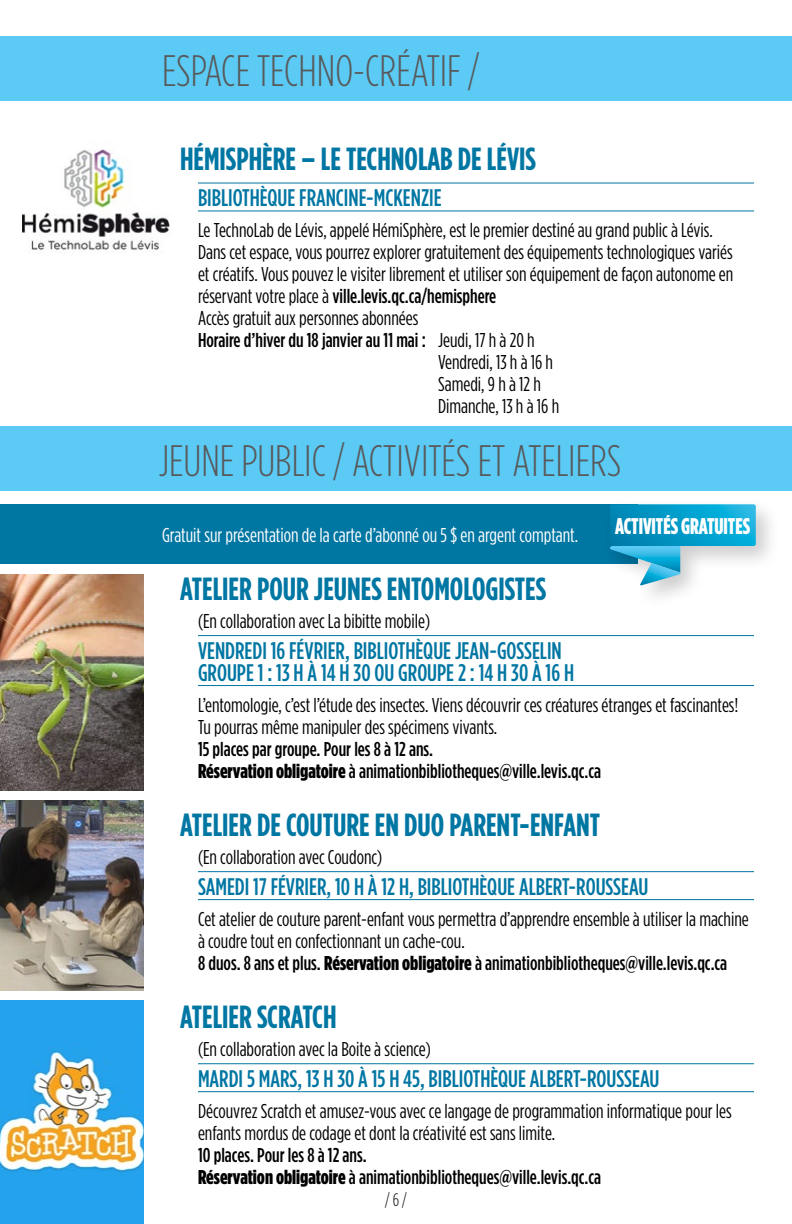
<style>
.page{position:relative;width:792px;height:1224px;background:#fff}
.page>*{position:absolute;margin:0;border:0;box-sizing:border-box;transform-origin:0 0}
.t1{font:300 44px "Gotham Condensed";color:#58595b}
.t2{font:700 32px "Gotham Condensed";color:#0076a3}
.t3{font:500 24px/22px "Gotham Condensed";color:#0076a3}
.t4{font:900 22.6px "Gotham Condensed";color:#fff;scale:.92 1}
.t5{font:20px/22px "Gotham Condensed";color:#000}
.t6{font:500 20px/22px "Gotham Condensed";color:#000}
.t7{font:20px "Gotham Condensed";color:#fff}
.t8{font:300 18px "Gotham Condensed";color:#000}
.s1{font-weight:400}
.s2{font-weight:900}
.s3{font-weight:500}
</style>
<div class="page">
<div style="left:0;top:36px;width:792px;height:64px;background:#5bcbf5"></div>
<hr style="left:198px;top:183px;width:556px;height:1px;background:#0076a3">
<hr style="left:198px;top:211px;width:556px;height:1px;background:#0076a3">
<div style="left:0;top:504px;width:638px;height:60px;background:#0076a3"></div>
<div style="left:603px;top:497px;width:178px;height:112px;background:#000;opacity:.2"></div>
<svg style="left:610px;top:504px;width:146px;height:82px"></svg>
<div style="left:0;top:426px;width:792px;height:65px;background:#5bcbf5"></div>
<hr style="left:198px;top:635px;width:556px;height:1px;background:#0076a3">
<hr style="left:198px;top:685px;width:556px;height:1px;background:#0076a3">
<hr style="left:198px;top:871px;width:556px;height:1px;background:#0076a3">
<hr style="left:198px;top:899px;width:556px;height:1px;background:#0076a3">
<hr style="left:198px;top:1063px;width:556px;height:1px;background:#0076a3">
<hr style="left:198px;top:1091px;width:556px;height:1px;background:#0076a3">
<img style="left:22px;top:149px;width:148px;height:102px">
<img style="left:0;top:575px;width:143px;height:216px">
<img style="left:0;top:801px;width:143px;height:190px">
<div style="left:0;top:1001px;width:143px;height:223px;background:#24a2ec"></div>
<img style="left:0;top:1050px;width:143px;height:122px">
<h1 class="t1" style="left:162px;top:45px;width:319px">ESPACE TECHNO-CRÉATIF /</h1>
<h2 class="t2" style="left:180px;top:140px;width:357px">HÉMISPHÈRE – LE TECHNOLAB DE LÉVIS</h2>
<p class="t3" style="left:198px;top:187px;width:245px">BIBLIOTHÈQUE FRANCINE-MCKENZIE</p>
<p class="t5" style="left:198px;top:219px;width:516px">Le TechnoLab de Lévis, appelé HémiSphère, est le premier destiné au grand public à Lévis.</p>
<p class="t5" style="left:198px;top:241px;width:536px">Dans cet espace, vous pourrez explorer gratuitement des équipements technologiques variés</p>
<p class="t5" style="left:198px;top:263px;width:537px">et créatifs. Vous pouvez le visiter librement et utiliser son équipement de façon autonome en</p>
<p class="t6" style="left:198px;top:285px;width:300px"><span class="s1">réservant votre place à</span> ville.levis.qc.ca/hemisphere</p>
<p class="t5" style="left:198px;top:307px;width:222px">Accès gratuit aux personnes abonnées</p>
<p class="t6" style="left:198px;top:329px;width:338px">Horaire d’hiver du 18 janvier au 11 mai : <span class="s1">Jeudi, 17 h à 20 h</span></p>
<p class="t5" style="left:438px;top:351px;width:117px">Vendredi, 13 h à 16 h</p>
<p class="t5" style="left:438px;top:373px;width:104px">Samedi, 9 h à 12 h</p>
<p class="t5" style="left:438px;top:395px;width:123px">Dimanche, 13 h à 16 h</p>
<h1 class="t1" style="left:159px;top:436px;width:464px">JEUNE PUBLIC / ACTIVITÉS ET ATELIERS</h1>
<p class="t7" style="left:162px;top:524px;width:418px">Gratuit sur présentation de la carte d’abonné ou 5 $ en argent comptant.</p>
<p class="t4" style="left:615px;top:513px;width:148px">ACTIVITÉS GRATUITES</p>
<h2 class="t2" style="left:180px;top:570px;width:368px">ATELIER POUR JEUNES ENTOMOLOGISTES</h2>
<p class="t5" style="left:198px;top:610px;width:234px">(En collaboration avec La bibitte mobile)</p>
<p class="t3" style="left:198px;top:639px;width:378px">VENDREDI 16 FÉVRIER, BIBLIOTHÈQUE JEAN-GOSSELIN<br>GROUPE 1 : 13 H À 14 H 30 OU GROUPE 2 : 14 H 30 À 16 H</p>
<p class="t5" style="left:198px;top:694px;width:542px">L’entomologie, c’est l’étude des insectes. Viens découvrir ces créatures étranges et fascinantes!<br>Tu pourras même manipuler des spécimens vivants.</p>
<p class="t6" style="left:198px;top:738px;width:405px">15 places par groupe. Pour les 8 à 12 ans.<br><span class="s2">Réservation obligatoire</span> à animationbibliotheques@ville.levis.qc.ca</p>
<h2 class="t2" style="left:180px;top:806px;width:422px">ATELIER DE COUTURE EN DUO PARENT-ENFANT</h2>
<p class="t5" style="left:198px;top:846px;width:186px">(En collaboration avec Coudonc)</p>
<p class="t3" style="left:198px;top:875px;width:452px">SAMEDI 17 FÉVRIER, 10 H À 12 H, BIBLIOTHÈQUE ALBERT-ROUSSEAU</p>
<p class="t5" style="left:198px;top:908px;width:552px">Cet atelier de couture parent-enfant vous permettra d’apprendre ensemble à utiliser la machine à coudre tout en confectionnant un cache-cou.<br><span class="s3">8 duos. 8 ans et plus.</span> <span class="s2">Réservation obligatoire</span> <span class="s3">à animationbibliotheques@ville.levis.qc.ca</span></p>
<h2 class="t2" style="left:180px;top:998px;width:158px">ATELIER SCRATCH</h2>
<p class="t5" style="left:198px;top:1038px;width:234px">(En collaboration avec la Boite à science)</p>
<p class="t3" style="left:198px;top:1068px;width:463px">MARDI 5 MARS, 13 H 30 À 15 H 45, BIBLIOTHÈQUE ALBERT-ROUSSEAU</p>
<p class="t5" style="left:198px;top:1100px;width:535px">Découvrez Scratch et amusez-vous avec ce langage de programmation informatique pour les enfants mordus de codage et dont la créativité est sans limite.</p>
<p class="t6" style="left:198px;top:1144px;width:405px">10 places. Pour les 8 à 12 ans.<br><span class="s2">Réservation obligatoire</span> à animationbibliotheques@ville.levis.qc.ca</p>
<p class="t8" style="left:385px;top:1190px;width:23px">/ 6 /</p>
</div>
